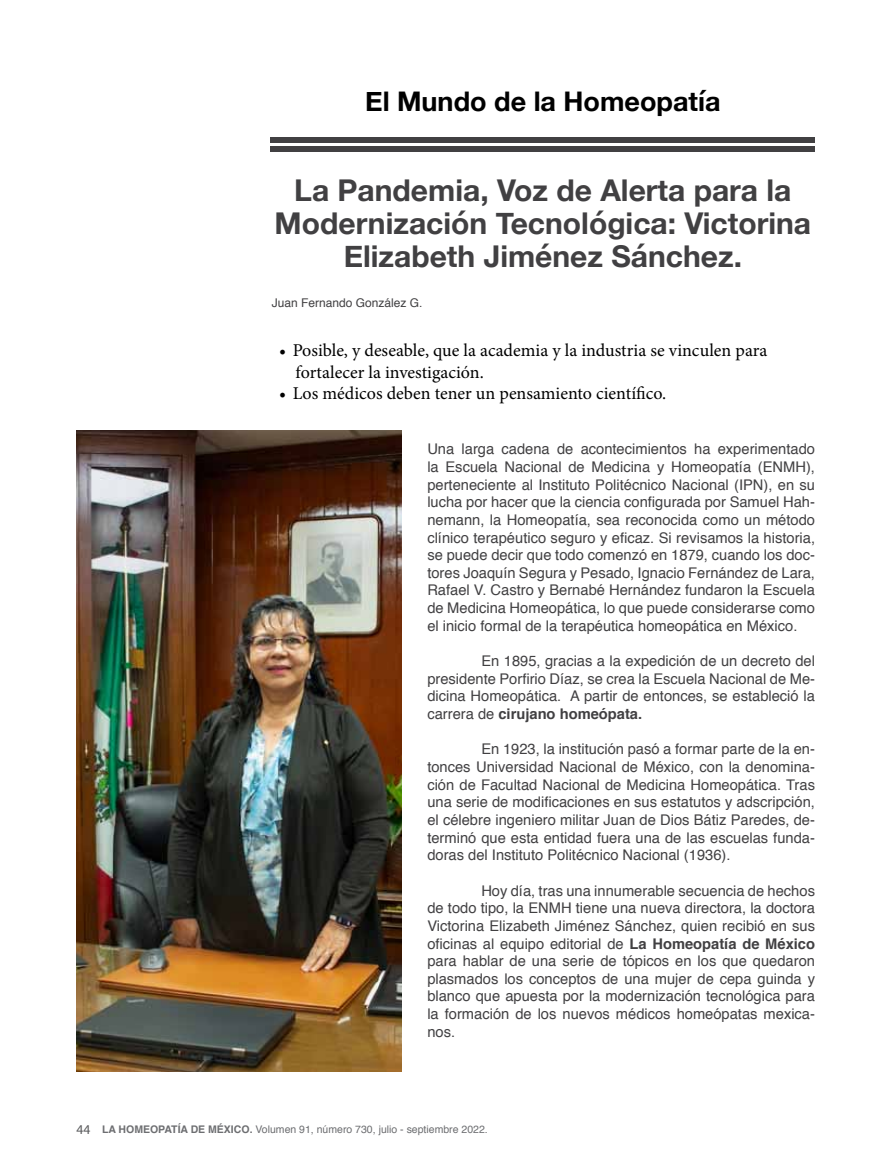
<style>
.page{position:relative;width:893px;height:1170px;background:#fff}
.page>*{position:absolute;margin:0;border:0;box-sizing:border-box;transform-origin:0 0}
.t1{font:700 30px/33px "Helvetica Neue";color:#414042;text-align:center}
.t2{font:700 27px "Helvetica Neue";color:#000}
.t3{font:18px/21.6px "Minion Pro";color:#000}
.t4{font:14.7px/17.7px "Helvetica";color:#414042;text-align:justify}
.t5{font:12px "Helvetica";color:#414042}
.t6{font:10.5px "Helvetica";color:#6d6e71}
.s1{font-weight:700}
.s2{font-family:"Myriad Pro";font-size:13.5px;color:#58595b}
</style>
<div class="page">
<div style="left:271px;top:137px;width:544px;height:5px;background:#414042"></div>
<div style="left:271px;top:146px;width:544px;height:6px;background:#414042"></div>
<img style="left:77px;top:430px;width:325px;height:640px">
<h2 class="t2" style="left:365px;top:81px;width:357px">El Mundo de la Homeopatía</h2>
<h1 class="t1" style="left:275px;top:174px;width:538px">La Pandemia, Voz de Alerta para la<br>Modernización Tecnológica: Victorina<br>Elizabeth Jiménez Sánchez.</h1>
<p class="t5" style="left:272px;top:294px;width:152px">Juan Fernando González G.</p>
<p class="t3" style="left:296px;top:339px;width:473px;text-indent:-16px">• Posible, y deseable, que la academia y la industria se vinculen para fortalecer la investigación.</p>
<p class="t3" style="left:279px;top:383px;width:388px">• Los médicos deben tener un pensamiento científico.</p>
<p class="t4" style="left:427px;top:440px;width:389px">Una larga cadena de acontecimientos ha experimentado la Escuela Nacional de Medicina y Homeopatía (ENMH), perteneciente al Instituto Politécnico Nacional (IPN), en su lucha por hacer que la ciencia configurada por Samuel Hah&shy;nemann, la Homeopatía, sea reconocida como un método clínico terapéutico seguro y eficaz. Si revisamos la historia, se puede decir que todo comenzó en 1879, cuando los doc&shy;tores Joaquín Segura y Pesado, Ignacio Fernández de Lara, Rafael V. Castro y Bernabé Hernández fundaron la Escuela de Medicina Homeopática, lo que puede considerarse como el inicio formal de la terapéutica homeopática en México.</p>
<p class="t4" style="left:427px;top:652px;width:389px;text-indent:54px">En 1895, gracias a la expedición de un decreto del presidente Porfirio Díaz, se crea la Escuela Nacional de Me&shy;dicina Homeopática. A partir de entonces, se estableció la carrera de <span class="s1">cirujano homeópata.</span></p>
<p class="t4" style="left:427px;top:740px;width:389px;text-indent:54px">En 1923, la institución pasó a formar parte de la en&shy;tonces Universidad Nacional de México, con la denomina&shy;ción de Facultad Nacional de Medicina Homeopática. Tras una serie de modificaciones en sus estatutos y adscripción, el célebre ingeniero militar Juan de Dios Bátiz Paredes, de&shy;terminó que esta entidad fuera una de las escuelas funda&shy;doras del Instituto Politécnico Nacional (1936).</p>
<p class="t4" style="left:427px;top:881px;width:389px;text-indent:54px">Hoy día, tras una innumerable secuencia de hechos de todo tipo, la ENMH tiene una nueva directora, la doctora Victorina Elizabeth Jiménez Sánchez, quien recibió en sus oficinas al equipo editorial de <span class="s1">La Homeopatía de México </span>para hablar de una serie de tópicos en los que quedaron plasmados los conceptos de una mujer de cepa guinda y blanco que apuesta por la modernización tecnológica para la formación de los nuevos médicos homeópatas mexica&shy;nos.</p>
<p class="t6" style="left:76px;top:1120px;width:413px"><span class="s2">44</span> <span class="s1">LA HOMEOPATÍA DE MÉXICO.</span> Volumen 91, número 730, julio - septiembre 2022.</p>
</div>
